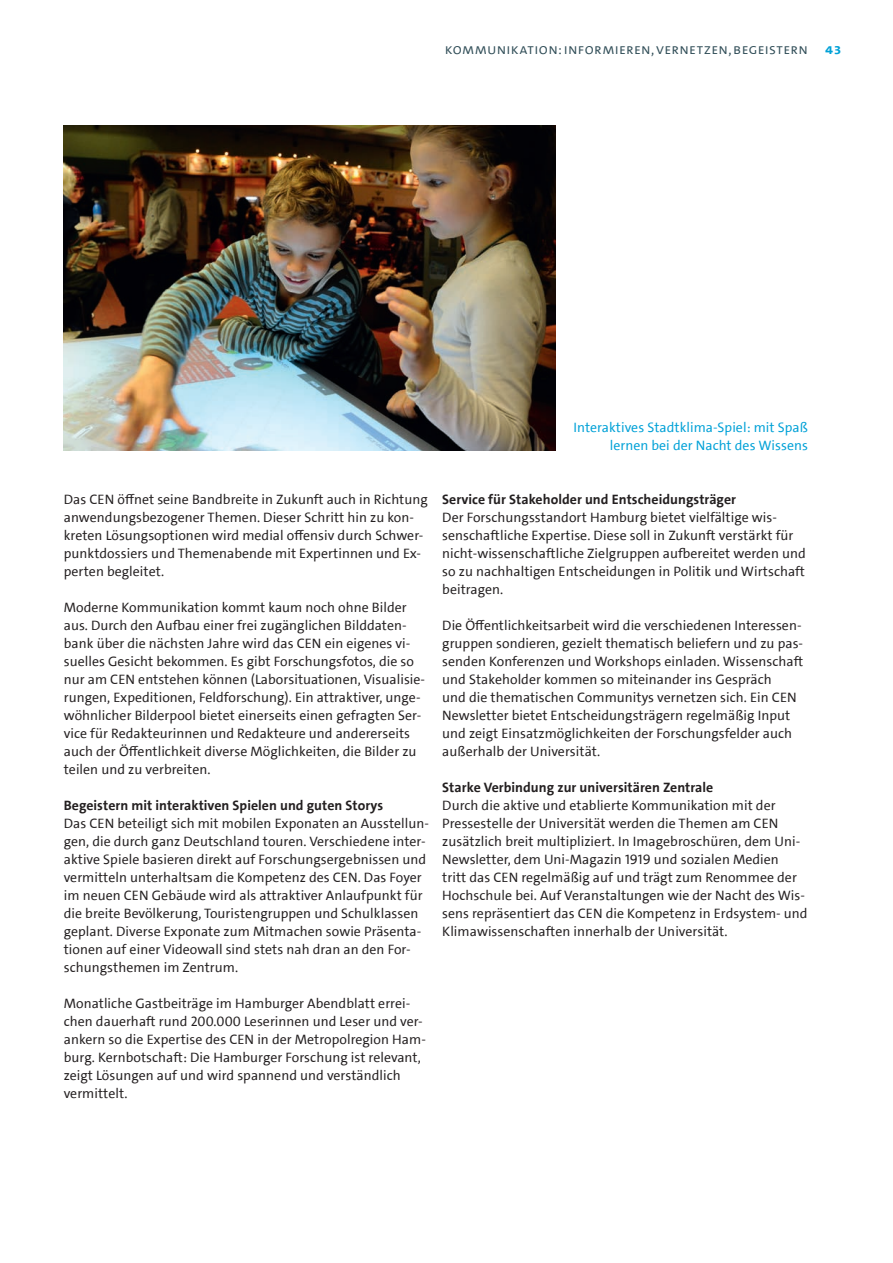
<style>
.page{position:relative;width:893px;height:1263px;background:#fff}
.page>*{position:absolute;margin:0;border:0;box-sizing:border-box;transform-origin:0 0}
.t1{font:15px "The Sans UHH Semi Light Caps";letter-spacing:.02em;color:#314e58}
.t2{font:13.8px/18px "The Sans UHH";letter-spacing:.005em;color:#231f20}
.t3{font:700 13.8px "The Sans UHH";letter-spacing:.005em;color:#231f20}
.t4{font:13.8px/18px "The Sans UHH";letter-spacing:.005em;color:#00a1d7;text-align:right}
.s1{font-family:"The Sans UHH Bold Caps";color:#00a1d7}
</style>
<div class="page">
<img style="left:64px;top:126px;width:492px;height:324px">
<p class="t1" style="left:445px;top:39px;width:398px">Kommunikation: Informieren, vernetzen, begeistern <span class="s1">43</span></p>
<p class="t4" style="left:573px;top:418px;width:236px">Interaktives Stadtklima-Spiel: mit Spaß lernen bei der Nacht des Wissens</p>
<p class="t2" style="left:64px;top:490px;width:365px">Das CEN öffnet seine Bandbreite in Zukunft auch in Richtung anwendungsbezogener Themen. Dieser Schritt hin zu kon&shy;kreten Lösungsoptionen wird medial offensiv durch Schwer&shy;punktdossiers und Themenabende mit Expertinnen und Ex&shy;perten begleitet.</p>
<p class="t2" style="left:64px;top:598px;width:363px">Moderne Kommunikation kommt kaum noch ohne Bilder aus. Durch den Aufbau einer frei zugänglichen Bilddaten&shy;bank über die nächsten Jahre wird das CEN ein eigenes vi&shy;suelles Gesicht bekommen. Es gibt Forschungsfotos, die so nur am CEN entstehen können (Laborsituationen, Visualisie&shy;rungen, Expeditionen, Feldforschung). Ein attraktiver, unge&shy;wöhnlicher Bilderpool bietet einerseits einen gefragten Ser&shy;vice für Redakteurinnen und Redakteure und andererseits auch der Öffentlichkeit diverse Möglichkeiten, die Bilder zu teilen und zu verbreiten.</p>
<p class="t3" style="left:64px;top:796px;width:321px">Begeistern mit interaktiven Spielen und guten Storys</p>
<p class="t2" style="left:64px;top:814px;width:367px">Das CEN beteiligt sich mit mobilen Exponaten an Ausstellun&shy;gen, die durch ganz Deutschland touren. Verschiedene inter&shy;aktive Spiele basieren direkt auf Forschungsergebnissen und vermitteln unterhaltsam die Kompetenz des CEN. Das Foyer im neuen CEN Gebäude wird als attraktiver Anlaufpunkt für die breite Bevölkerung, Touristengruppen und Schulklassen geplant. Diverse Exponate zum Mitmachen sowie Präsenta&shy;tionen auf einer Videowall sind stets nah dran an den For&shy;schungsthemen im Zentrum.</p>
<p class="t2" style="left:64px;top:994px;width:364px">Monatliche Gastbeiträge im Hamburger Abendblatt errei&shy;chen dauerhaft rund 200.000 Leserinnen und Leser und ver&shy;ankern so die Expertise des CEN in der Metropolregion Ham&shy;burg. Kernbotschaft: Die Hamburger Forschung ist relevant, zeigt Lösungen auf und wird spannend und verständlich vermittelt.</p>
<p class="t3" style="left:442px;top:490px;width:295px">Service für Stakeholder und Entscheidungsträger</p>
<p class="t2" style="left:442px;top:508px;width:365px">Der Forschungsstandort Hamburg bietet vielfältige wis&shy;senschaftliche Expertise. Diese soll in Zukunft verstärkt für nicht-wissenschaftliche Zielgruppen aufbereitet werden und so zu nachhaltigen Entscheidungen in Politik und Wirtschaft beitragen.</p>
<p class="t2" style="left:442px;top:616px;width:363px">Die Öffentlichkeitsarbeit wird die verschiedenen Interessen&shy;gruppen sondieren, gezielt thematisch beliefern und zu pas&shy;senden Konferenzen und Workshops einladen. Wissenschaft und Stakeholder kommen so miteinander ins Gespräch<br>und die thematischen Communitys vernetzen sich. Ein CEN Newsletter bietet Entscheidungsträgern regelmäßig Input und zeigt Einsatzmöglichkeiten der Forschungsfelder auch außerhalb der Universität.</p>
<p class="t3" style="left:442px;top:778px;width:273px">Starke Verbindung zur universitären Zentrale</p>
<p class="t2" style="left:442px;top:796px;width:367px">Durch die aktive und etablierte Kommunikation mit der Pressestelle der Universität werden die Themen am CEN zusätzlich breit multipliziert. In Imagebroschüren, dem Uni-Newsletter, dem Uni-Magazin 1919 und sozialen Medien<br>tritt das CEN regelmäßig auf und trägt zum Renommee der Hochschule bei. Auf Veranstaltungen wie der Nacht des Wis&shy;sens repräsentiert das CEN die Kompetenz in Erdsystem- und Klimawissenschaften innerhalb der Universität.</p>
</div>
